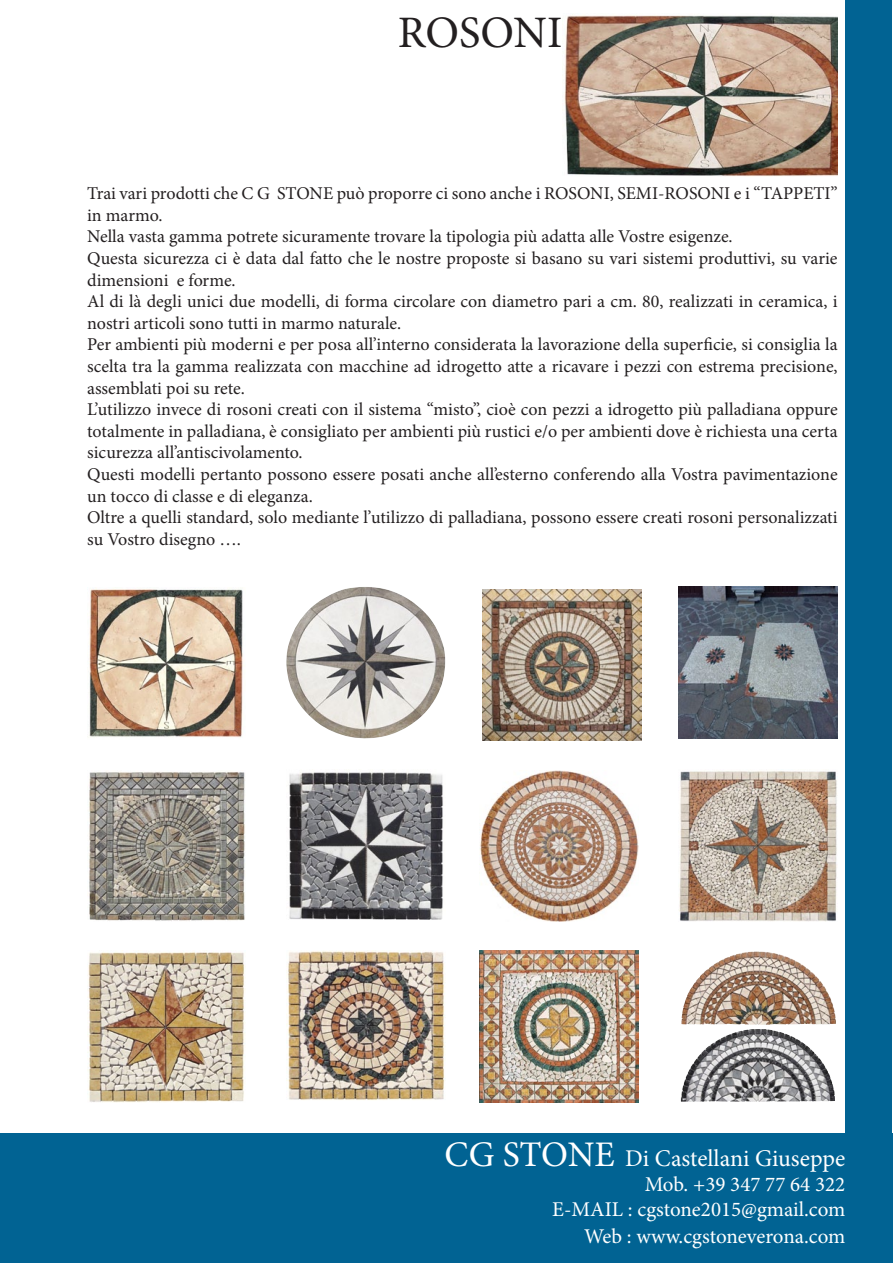
<style>
.page{position:relative;width:893px;height:1263px;background:#fff}
.page>*{position:absolute;margin:0;border:0;box-sizing:border-box;transform-origin:0 0}
.t1{font:45px "Minion Pro";color:#231f20}
.t2{font:24px "Minion Pro";letter-spacing:-.005em;color:#fff}
.t3{font:21px "Minion Pro";color:#fff}
.t4{font:18px/21.6px "Minion Pro";color:#231f20}
.s1{font-size:36px}
</style>
<div class="page">
<div style="left:845px;top:0;width:47px;height:1263px;background:#016393"></div>
<div style="left:0;top:1133px;width:893px;height:130px;background:#016393"></div>
<img style="left:564px;top:14px;width:274px;height:162px">
<img style="left:89px;top:589px;width:154px;height:149px">
<img style="left:89px;top:772px;width:156px;height:149px">
<img style="left:286px;top:587px;width:159px;height:152px">
<img style="left:289px;top:772px;width:154px;height:148px">
<img style="left:480px;top:770px;width:158px;height:152px">
<img style="left:679px;top:587px;width:159px;height:151px">
<img style="left:679px;top:771px;width:158px;height:150px">
<img style="left:483px;top:589px;width:159px;height:151px">
<img style="left:87px;top:952px;width:158px;height:150px">
<img style="left:286px;top:950px;width:159px;height:150px">
<img style="left:480px;top:951px;width:158px;height:151px">
<img style="left:681px;top:951px;width:73px;height:73px">
<img style="left:681px;top:1029px;width:80px;height:73px">
<p class="t1" style="left:398px;top:2px;width:166px">ROSONI</p>
<p class="t4" style="left:87px;top:183px;width:752px">Trai vari prodotti che C G STONE può proporre ci sono anche i ROSONI, SEMI-ROSONI e i “TAPPETI” in marmo.</p>
<p class="t4" style="left:87px;top:226px;width:647px">Nella vasta gamma potrete sicuramente trovare la tipologia più adatta alle Vostre esigenze.</p>
<p class="t4" style="left:87px;top:247px;width:752px">Questa sicurezza ci è data dal fatto che le nostre proposte si basano su vari sistemi produttivi, su varie dimensioni e forme.</p>
<p class="t4" style="left:87px;top:291px;width:752px">Al di là degli unici due modelli, di forma circolare con diametro pari a cm. 80, realizzati in ceramica, i nostri articoli sono tutti in marmo naturale.</p>
<p class="t4" style="left:87px;top:334px;width:752px;text-align:justify">Per ambienti più moderni e per posa all’interno considerata la lavorazione della superficie, si consiglia la scelta tra la gamma realizzata con macchine ad idrogetto atte a ricavare i pezzi con estrema precisione, assemblati poi su rete.</p>
<p class="t4" style="left:87px;top:399px;width:752px;text-align:justify">L’utilizzo invece di rosoni creati con il sistema “misto”, cioè con pezzi a idrogetto più palladiana oppure totalmente in palladiana, è consigliato per ambienti più rustici e/o per ambienti dove è richiesta una certa sicurezza all’antiscivolamento.</p>
<p class="t4" style="left:87px;top:463px;width:752px">Questi modelli pertanto possono essere posati anche all’esterno conferendo alla Vostra pavimentazione un tocco di classe e di eleganza.</p>
<p class="t4" style="left:87px;top:507px;width:752px">Oltre a quelli standard, solo mediante l’utilizzo di palladiana, possono essere creati rosoni personalizzati su Vostro disegno ….</p>
<p class="t2" style="left:445px;top:1142px;width:402px"><span class="s1">CG STONE</span> Di Castellani Giuseppe</p>
<p class="t3" style="left:645px;top:1170px;width:202px">Mob. +39 347 77 64 322</p>
<p class="t3" style="left:552px;top:1195px;width:295px">E-MAIL : cgstone2015@gmail.com</p>
<p class="t3" style="left:584px;top:1222px;width:263px">Web : www.cgstoneverona.com</p>
</div>
